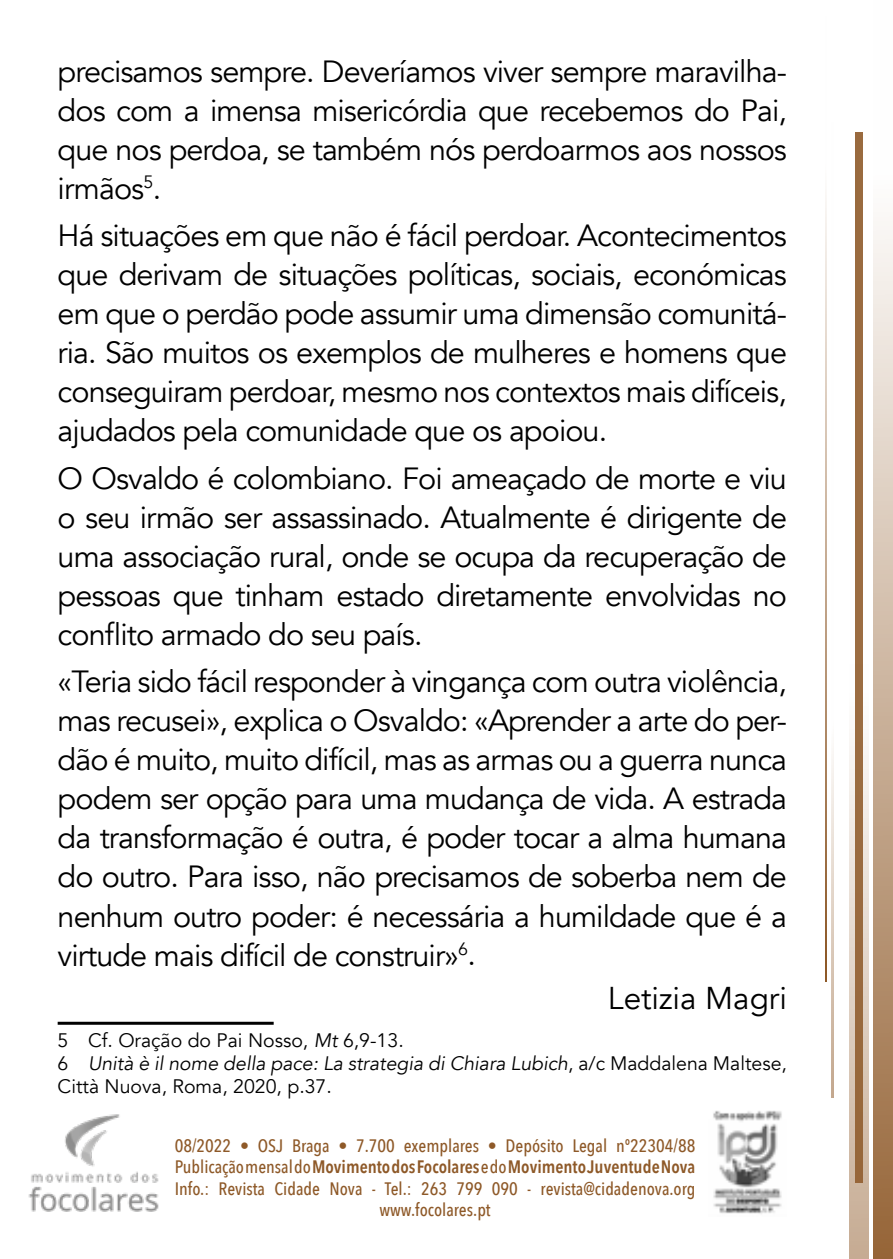
<style>
.page{position:relative;width:893px;height:1259px;background:#fff}
.page>*{position:absolute;margin:0;border:0;box-sizing:border-box;transform-origin:0 0}
.t1{font:31.5px "Avenir";color:#000}
.t2{font:30.6px/39px "Avenir";letter-spacing:-.03em;color:#000;text-align:justify}
.t3{font:19.5px/23.4px "Avenir";color:#000}
.t4{font:500 18px/21.6px "Avenir Next Condensed";color:#8e5928;text-align:center}
.s1{font-style:italic}
.s2{font-weight:600}
</style>
<div class="page">
<div style="left:873px;top:0;width:20px;height:1259px;background:linear-gradient(to bottom,#fff,#98673b)"></div>
<hr style="left:58px;top:1021px;width:216px;height:3px;background:#000">
<div style="left:855px;top:132px;width:7px;height:1050px;background:#9b6c41"></div>
<hr style="left:825px;top:16px;width:1px;height:965px;background:#8e5928">
<hr style="left:831px;top:122px;width:2px;height:976px;background:#8e5928">
<svg style="left:849px;top:664px;width:20px;height:595px"></svg>
<img style="left:28px;top:1114px;width:131px;height:98px">
<img style="left:713px;top:1110px;width:69px;height:104px">
<p class="t2" style="left:58px;top:52px;width:731px">precisamos sempre. Deveríamos viver sempre maravilha&shy;dos com a imensa misericórdia que recebemos do Pai, que nos perdoa, se também nós perdoarmos aos nossos irmãos<sup>5</sup>.</p>
<p class="t2" style="left:58px;top:217px;width:731px">Há situações em que não é fácil perdoar. Acontecimentos que derivam de situações políticas, sociais, económicas em que o perdão pode assumir uma dimensão comunitá&shy;ria. São muitos os exemplos de mulheres e homens que conseguiram perdoar, mesmo nos contextos mais difíceis, ajudados pela comunidade que os apoiou.</p>
<p class="t2" style="left:58px;top:459px;width:731px">O Osvaldo é colombiano. Foi ameaçado de morte e viu o seu irmão ser assassinado. Atualmente é dirigente de uma associação rural, onde se ocupa da recuperação de pessoas que tinham estado diretamente envolvidas no conflito armado do seu país.</p>
<p class="t2" style="left:58px;top:663px;width:731px">«Teria sido fácil responder à vingança com outra violência, mas recusei», explica o Osvaldo: «Aprender a arte do per&shy;dão é muito, muito difícil, mas as armas ou a guerra nunca podem ser opção para uma mudança de vida. A estrada da transformação é outra, é poder tocar a alma humana do outro. Para isso, não precisamos de soberba nem de nenhum outro poder: é necessária a humildade que é a virtude mais difícil de construir»<sup>6</sup>.</p>
<p class="t1" style="left:608px;top:979px;width:181px">Letizia Magri</p>
<p class="t3" style="left:58px;top:1028px;width:731px">5 Cf. Oração do Pai Nosso, <span class="s1">Mt</span> 6,9-13.<br>6 <span class="s1">Unità è il nome della pace: La strategia di Chiara Lubich</span>, a/c Maddalena Maltese,<br>Città Nuova, Roma, 2020, p.37.</p>
<p class="t4" style="left:175px;top:1134px;width:522px">08/2022 • OSJ Braga • 7.700 exemplares • Depósito Legal nº22304/88<br>Publicação mensal do <span class="s2">Movimento dos Focolares</span> e do <span class="s2">Movimento Juventude Nova </span>Info.: Revista Cidade Nova - Tel.: 263 799 090 - revista@cidadenova.org www.focolares.pt</p>
</div>
